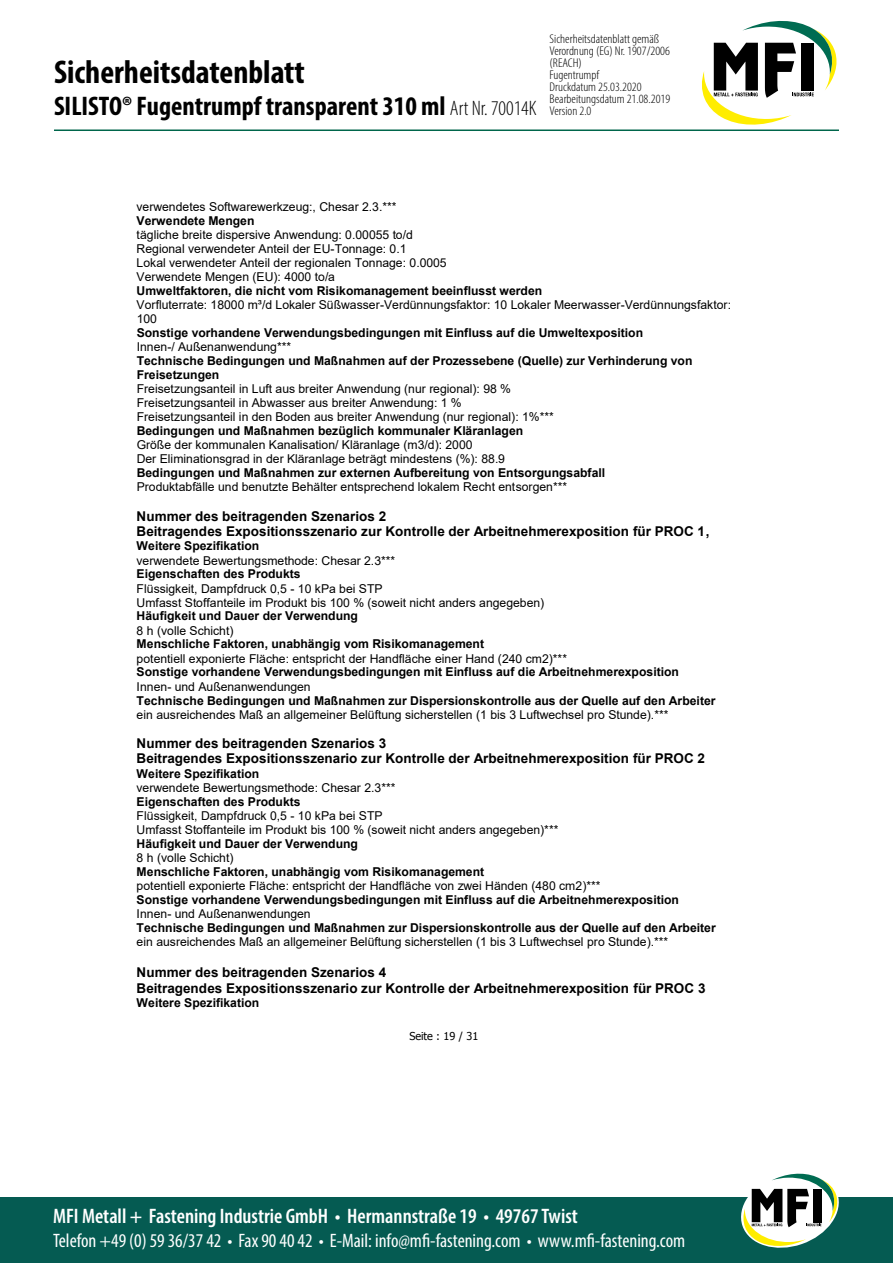
<style>
.page{position:relative;width:893px;height:1263px;background:#fff}
.page>*{position:absolute;margin:0;border:0;box-sizing:border-box;transform-origin:0 0}
.t1{font:700 condensed 33px "Myriad Pro";color:#000}
.t2{font:700 condensed 27px "Myriad Pro";color:#000}
.t3{font:600 condensed 21px "Myriad Pro";color:#fff}
.t4{font:condensed 19.5px "Myriad Pro";color:#fff}
.t5{font:700 13.5px/15.5px "Arial";color:#000}
.t6{font:300 condensed 12.75px/12px "Myriad Pro";color:#000;scale:1.06 1}
.t7{font:12.15px/14px "Arial";letter-spacing:.005em;color:#000}
.t8{font:700 12.15px/14px "Arial";color:#000}
.t9{font:10.95px "Tahoma";letter-spacing:-.005em;color:#000}
.s1{font-weight:300;font-size:21px}
</style>
<div class="page">
<hr style="left:54px;top:129px;width:785px;height:2px;background:#00664b">
<svg style="left:702px;top:20px;width:135px;height:105px"></svg>
<div style="left:0;top:1197px;width:893px;height:66px;background:#055b52"></div>
<svg style="left:741px;top:1173px;width:98px;height:75px"></svg>
<h1 class="t1" style="left:54px;top:51px;width:252px">Sicherheitsdatenblatt</h1>
<h2 class="t2" style="left:54px;top:89px;width:484px">SILISTO® Fugentrumpf transparent 310 ml <span class="s1">Art Nr. 70014K</span></h2>
<p class="t5" style="left:137px;top:109px;width:150px">Erstellt am: 12.09.2012</p>
<p class="t6" style="left:550px;top:33px;width:115px">Sicherheitsdatenblatt gemäß<br>Verordnung (EG) Nr. 1907/2006 (REACH)<br>Fugentrumpf<br>Druckdatum 25.03.2020<br>Bearbeitungsdatum 21.08.2019<br>Version 2.0</p>
<p class="t7" style="left:137px;top:200px;width:262px">verwendetes Softwarewerkzeug:, Chesar 2.3.***</p>
<p class="t8" style="left:137px;top:213px;width:119px">Verwendete Mengen</p>
<p class="t7" style="left:137px;top:228px;width:312px">tägliche breite dispersive Anwendung: 0.00055 to/d Regional verwendeter Anteil der EU-Tonnage: 0.1<br>Lokal verwendeter Anteil der regionalen Tonnage: 0.0005<br>Verwendete Mengen (EU): 4000 to/a</p>
<p class="t8" style="left:137px;top:284px;width:407px">Umweltfaktoren, die nicht vom Risikomanagement beeinflusst werden</p>
<p class="t7" style="left:137px;top:298px;width:596px">Vorfluterrate: 18000 m³/d Lokaler Süßwasser-Verdünnungsfaktor: 10 Lokaler Meerwasser-Verdünnungsfaktor:<br>100</p>
<p class="t8" style="left:137px;top:326px;width:508px">Sonstige vorhandene Verwendungsbedingungen mit Einfluss auf die Umweltexposition</p>
<p class="t7" style="left:137px;top:340px;width:156px">Innen-/ Außenanwendung***</p>
<p class="t8" style="left:137px;top:354px;width:557px">Technische Bedingungen und Maßnahmen auf der Prozessebene (Quelle) zur Verhinderung von<br>Freisetzungen</p>
<p class="t7" style="left:137px;top:382px;width:419px">Freisetzungsanteil in Luft aus breiter Anwendung (nur regional): 98 %<br>Freisetzungsanteil in Abwasser aus breiter Anwendung: 1 %<br>Freisetzungsanteil in den Boden aus breiter Anwendung (nur regional): 1%***</p>
<p class="t8" style="left:137px;top:424px;width:388px">Bedingungen und Maßnahmen bezüglich kommunaler Kläranlagen</p>
<p class="t7" style="left:137px;top:438px;width:370px">Größe der kommunalen Kanalisation/ Kläranlage (m3/d): 2000<br>Der Eliminationsgrad in der Kläranlage beträgt mindestens (%): 88.9</p>
<p class="t8" style="left:137px;top:466px;width:470px">Bedingungen und Maßnahmen zur externen Aufbereitung von Entsorgungsabfall</p>
<p class="t7" style="left:137px;top:480px;width:432px">Produktabfälle und benutzte Behälter entsprechend lokalem Recht entsorgen***</p>
<p class="t5" style="left:137px;top:508px;width:574px">Nummer des beitragenden Szenarios 2<br>Beitragendes Expositionsszenario zur Kontrolle der Arbeitnehmerexposition für PROC 1,</p>
<p class="t8" style="left:137px;top:539px;width:124px">Weitere Spezifikation</p>
<p class="t7" style="left:137px;top:553px;width:260px">verwendete Bewertungsmethode: Chesar 2.3***</p>
<p class="t8" style="left:137px;top:567px;width:166px">Eigenschaften des Produkts</p>
<p class="t7" style="left:137px;top:581px;width:409px">Flüssigkeit, Dampfdruck 0,5 - 10 kPa bei STP<br>Umfasst Stoffanteile im Produkt bis 100 % (soweit nicht anders angegeben)</p>
<p class="t8" style="left:137px;top:609px;width:223px">Häufigkeit und Dauer der Verwendung</p>
<p class="t7" style="left:137px;top:623px;width:98px">8 h (volle Schicht)</p>
<p class="t8" style="left:137px;top:637px;width:349px">Menschliche Faktoren, unabhängig vom Risikomanagement</p>
<p class="t7" style="left:137px;top:651px;width:432px">potentiell exponierte Fläche: entspricht der Handfläche einer Hand (240 cm2)***</p>
<p class="t8" style="left:137px;top:665px;width:544px">Sonstige vorhandene Verwendungsbedingungen mit Einfluss auf die Arbeitnehmerexposition</p>
<p class="t7" style="left:137px;top:679px;width:176px">Innen- und Außenanwendungen</p>
<p class="t8" style="left:137px;top:693px;width:580px">Technische Bedingungen und Maßnahmen zur Dispersionskontrolle aus der Quelle auf den Arbeiter</p>
<p class="t7" style="left:137px;top:707px;width:533px">ein ausreichendes Maß an allgemeiner Belüftung sicherstellen (1 bis 3 Luftwechsel pro Stunde).***</p>
<p class="t5" style="left:137px;top:736px;width:570px">Nummer des beitragenden Szenarios 3<br>Beitragendes Expositionsszenario zur Kontrolle der Arbeitnehmerexposition für PROC 2</p>
<p class="t8" style="left:137px;top:767px;width:124px">Weitere Spezifikation</p>
<p class="t7" style="left:137px;top:781px;width:260px">verwendete Bewertungsmethode: Chesar 2.3***</p>
<p class="t8" style="left:137px;top:795px;width:166px">Eigenschaften des Produkts</p>
<p class="t7" style="left:137px;top:809px;width:423px">Flüssigkeit, Dampfdruck 0,5 - 10 kPa bei STP<br>Umfasst Stoffanteile im Produkt bis 100 % (soweit nicht anders angegeben)***</p>
<p class="t8" style="left:137px;top:837px;width:223px">Häufigkeit und Dauer der Verwendung</p>
<p class="t7" style="left:137px;top:851px;width:98px">8 h (volle Schicht)</p>
<p class="t8" style="left:137px;top:865px;width:349px">Menschliche Faktoren, unabhängig vom Risikomanagement</p>
<p class="t7" style="left:137px;top:879px;width:465px">potentiell exponierte Fläche: entspricht der Handfläche von zwei Händen (480 cm2)***</p>
<p class="t8" style="left:137px;top:893px;width:544px">Sonstige vorhandene Verwendungsbedingungen mit Einfluss auf die Arbeitnehmerexposition</p>
<p class="t7" style="left:137px;top:907px;width:176px">Innen- und Außenanwendungen</p>
<p class="t8" style="left:137px;top:921px;width:581px">Technische Bedingungen und Maßnahmen zur Dispersionskontrolle aus der Quelle auf den Arbeiter</p>
<p class="t7" style="left:137px;top:935px;width:533px">ein ausreichendes Maß an allgemeiner Belüftung sicherstellen (1 bis 3 Luftwechsel pro Stunde).***</p>
<p class="t5" style="left:137px;top:964px;width:570px">Nummer des beitragenden Szenarios 4<br>Beitragendes Expositionsszenario zur Kontrolle der Arbeitnehmerexposition für PROC 3</p>
<p class="t8" style="left:137px;top:996px;width:124px">Weitere Spezifikation</p>
<p class="t9" style="left:409px;top:1028px;width:70px">Seite : 19 / 31</p>
<h3 class="t3" style="left:53px;top:1203px;width:526px">MFI Metall + Fastening Industrie GmbH • Hermannstraße 19 • 49767 Twist</h3>
<h3 class="t4" style="left:53px;top:1228px;width:634px">Telefon +49 (0) 59 36/37 42 • Fax 90 40 42 • E-Mail: info@mfi-fastening.com • www.mfi-fastening.com</h3>
</div>
